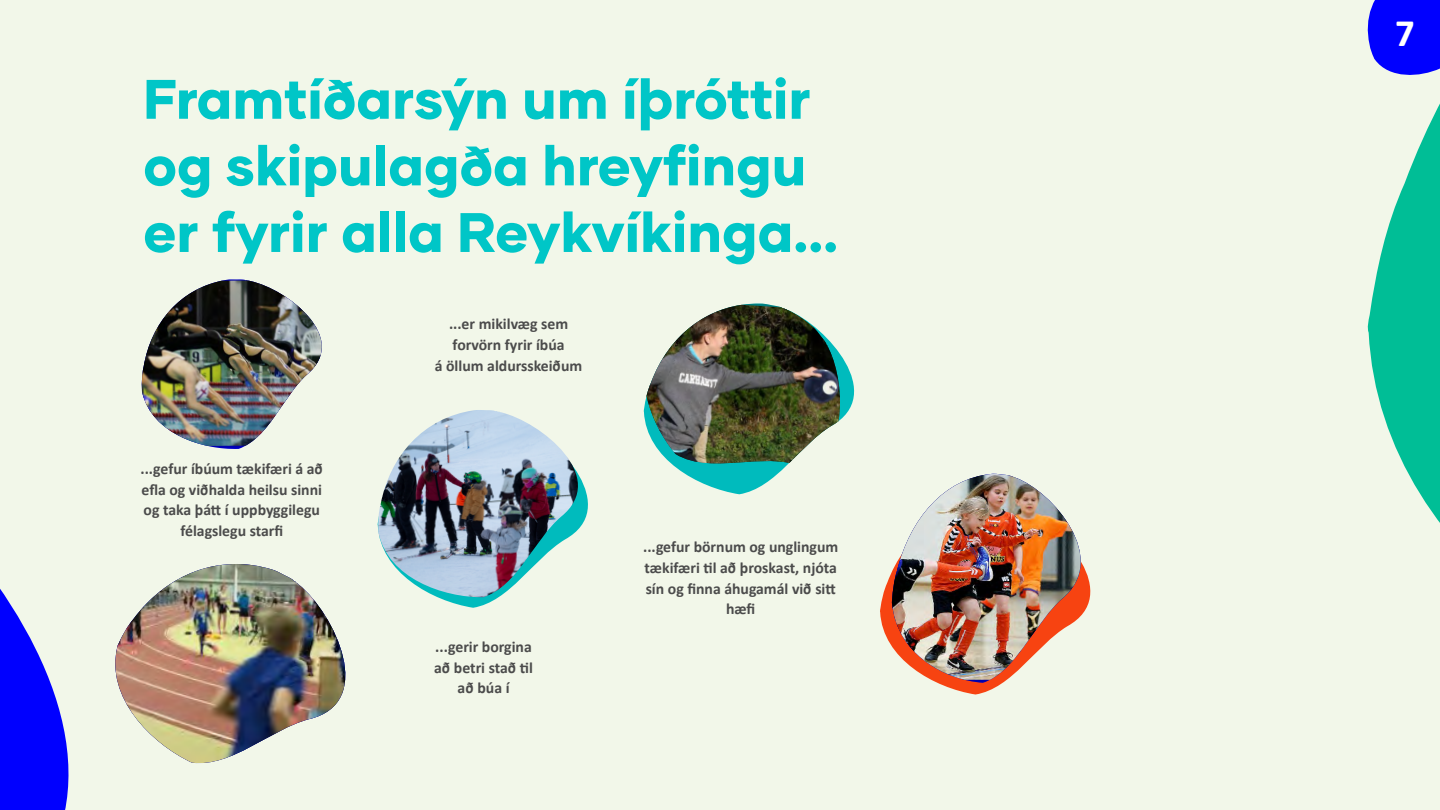
<style>
.page{position:relative;width:1440px;height:810px;background:#f2f7e9}
.page>*{position:absolute;margin:0;border:0;box-sizing:border-box;transform-origin:0 0}
.t1{font:800 55.5px/66.6px "Gilmer";color:#00c6c7}
.t2{font:700 39px "Calibri";color:#fff}
.t3{font:700 15.75px/20.7px "Calibri";color:#4b4b4b;text-align:center}
</style>
<div class="page">
<svg style="left:0;top:380px;width:142px;height:430px"></svg>
<svg style="left:938px;top:683px;width:64px;height:12px"></svg>
<svg style="left:377px;top:481px;width:211px;height:127px"></svg>
<svg style="left:1367px;top:103px;width:73px;height:420px;fill:#00be96"></svg>
<svg style="left:1367px;top:0;width:73px;height:75px;background:#1717fc"></svg>
<svg style="left:105px;top:553px;width:37px;height:11px"></svg>
<img style="left:105px;top:564px;width:241px;height:204px">
<img style="left:142px;top:280px;width:180px;height:166px">
<svg style="left:644px;top:303px;width:353px;height:344px"></svg>
<img style="left:892px;top:474px;width:199px;height:206px">
<img style="left:378px;top:410px;width:204px;height:188px">
<h1 class="t1" style="left:143px;top:66px;width:696px">Framtíðarsýn um íþróttir og skipulagða hreyfingu er fyrir alla Reykvíkinga...</h1>
<p class="t3" style="left:141px;top:457px;width:184px">...gefur íbúum tækifæri á að efla og viðhalda heilsu sinni og taka þátt í uppbyggilegu félagslegu starfi</p>
<p class="t3" style="left:435px;top:313px;width:149px">...er mikilvæg sem forvörn fyrir íbúa<br>á öllum aldursskeiðum</p>
<p class="t3" style="left:434px;top:636px;width:100px">...gerir borgina að betri stað til að búa í</p>
<p class="t3" style="left:643px;top:536px;width:197px">...gefur börnum og unglingum tækifæri til að þroskast, njóta sín og finna áhugamál við sitt hæfi</p>
<h2 class="t2" style="left:1395px;top:9px;width:21px">7</h2>
</div>
